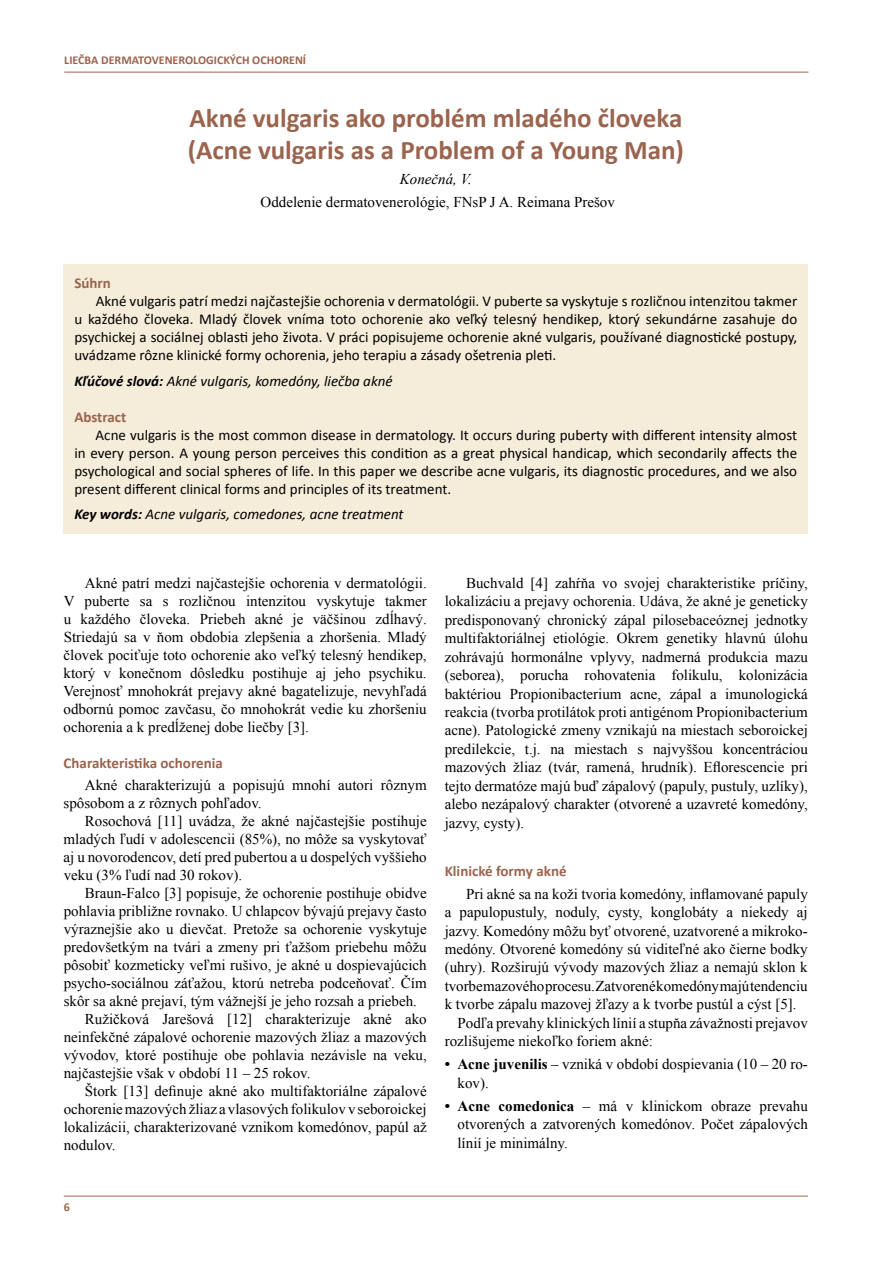
<style>
.page{position:relative;width:893px;height:1263px;background:#fff}
.page>*{position:absolute;margin:0;border:0;box-sizing:border-box;transform-origin:0 0}
.t1{font:700 27px/32.4px "Calibri";color:#9a644e}
.t2{font:15px/18.5px "Times New Roman";color:#000;text-align:justify}
.t3{font:15px/18px "Calibri";color:#000;text-align:justify}
.t4{font:italic 15px "Calibri";color:#000}
.t5{font:700 15px "Calibri";color:#9a644e}
.t6{font:italic 15px "Times New Roman";color:#000}
.t7{font:700 12px "Calibri";color:#9a644e}
.s1{font-weight:700}
</style>
<div class="page">
<hr style="left:64px;top:72px;width:744px;height:1px;background:#9a644e">
<hr style="left:64px;top:1196px;width:744px;height:1px;background:#9a644e">
<div style="left:64px;top:264px;width:744px;height:269px;background:#f5ecda"></div>
<p class="t7" style="left:64px;top:52px;width:243px">LIEČBA DERMATOVENEROLOGICKÝCH OCHORENÍ</p>
<h1 class="t1" style="left:188px;top:101px;width:498px">Akné vulgaris ako problém mladého človeka (Acne vulgaris as a Problem of a Young Man)</h1>
<p class="t6" style="left:400px;top:169px;width:73px">Konečná, V.</p>
<p class="t2" style="left:261px;top:192px;width:356px">Oddelenie dermatovenerológie, FNsP J A. Reimana Prešov</p>
<p class="t5" style="left:74px;top:273px;width:38px">Súhrn</p>
<p class="t3" style="left:74px;top:292px;width:724px;text-indent:21px">Akné vulgaris patrí medzi najčastejšie ochorenia v dermatológii. V puberte sa vyskytuje s rozličnou intenzitou takmer u každého človeka. Mladý človek vníma toto ochorenie ako veľký telesný hendikep, ktorý sekundárne zasahuje do psychickej a sociálnej oblasti jeho života. V práci popisujeme ochorenie akné vulgaris, používané diagnostické postupy, uvádzame rôzne klinické formy ochorenia, jeho terapiu a zásady ošetrenia pleti.</p>
<p class="t4" style="left:74px;top:370px;width:320px"><span class="s1">Kľúčové slová:</span> Akné vulgaris, komedóny, liečba akné</p>
<p class="t5" style="left:74px;top:407px;width:53px">Abstract</p>
<p class="t3" style="left:74px;top:426px;width:724px;text-indent:21px">Acne vulgaris is the most common disease in dermatology. It occurs during puberty with different intensity almost in every person. A young person perceives this condition as a great physical handicap, which secondarily affects the psychological and social spheres of life. In this paper we describe acne vulgaris, its diagnostic procedures, and we also present different clinical forms and principles of its treatment.</p>
<p class="t4" style="left:74px;top:504px;width:331px"><span class="s1">Key words:</span> Acne vulgaris, comedones, acne treatment</p>
<p class="t2" style="left:64px;top:574px;width:365px;line-height:18px;text-indent:21px">Akné patrí medzi najčastejšie ochorenia v dermatológii.<br>V puberte sa s rozličnou intenzitou vyskytuje takmer u každého človeka. Priebeh akné je väčšinou zdĺhavý.<br>Striedajú sa v ňom obdobia zlepšenia a zhoršenia. Mladý človek pociťuje toto ochorenie ako veľký telesný hendikep, ktorý v konečnom dôsledku postihuje aj jeho psychiku.<br>Verejnosť mnohokrát prejavy akné bagatelizuje, nevyhľadá odbornú pomoc zavčasu, čo mnohokrát vedie ku zhoršeniu ochorenia a k predĺženej dobe liečby [3].</p>
<p class="t5" style="left:64px;top:753px;width:161px">Charakteristika ochorenia</p>
<p class="t2" style="left:64px;top:776px;width:365px;line-height:18px;text-indent:21px">Akné charakterizujú a popisujú mnohí autori rôznym spôsobom a z rôznych pohľadov.</p>
<p class="t2" style="left:64px;top:812px;width:365px;line-height:18px;text-indent:21px">Rosochová [11] uvádza, že akné najčastejšie postihuje mladých ľudí v adolescencii (85%), no môže sa vyskytovať aj u novorodencov, detí pred pubertou a u dospelých vyššieho veku (3% ľudí nad 30 rokov).</p>
<p class="t2" style="left:85px;top:884px;width:343px">Braun-Falco [3] popisuje, že ochorenie postihuje obidve</p>
<p class="t2" style="left:64px;top:902px;width:365px">pohlavia približne rovnako. U chlapcov bývajú prejavy často</p>
<p class="t2" style="left:64px;top:920px;width:365px">výraznejšie ako u dievčat. Pretože sa ochorenie vyskytuje</p>
<p class="t2" style="left:64px;top:938px;width:365px">predovšetkým na tvári a zmeny pri ťažšom priebehu môžu</p>
<p class="t2" style="left:64px;top:956px;width:365px">pôsobiť kozmeticky veľmi rušivo, je akné u dospievajúcich</p>
<p class="t2" style="left:64px;top:974px;width:365px">psycho-sociálnou záťažou, ktorú netreba podceňovať. Čím</p>
<p class="t2" style="left:64px;top:992px;width:355px">skôr sa akné prejaví, tým vážnejší je jeho rozsah a priebeh.</p>
<p class="t2" style="left:85px;top:1010px;width:343px">Ružičková Jarešová [12] charakterizuje akné ako</p>
<p class="t2" style="left:64px;top:1028px;width:365px">neinfekčné zápalové ochorenie mazových žliaz a mazových</p>
<p class="t2" style="left:64px;top:1046px;width:365px">vývodov, ktoré postihuje obe pohlavia nezávisle na veku,</p>
<p class="t2" style="left:64px;top:1064px;width:248px">najčastejšie však v období 11 – 25 rokov.</p>
<p class="t2" style="left:85px;top:1082px;width:343px">Štork [13] definuje akné ako multifaktoriálne zápalové</p>
<p class="t2" style="left:64px;top:1100px;width:365px">ochoreniemazových žliaz a vlasových folikulov v seboroickej</p>
<p class="t2" style="left:64px;top:1118px;width:365px">lokalizácii, charakterizované vznikom komedónov, papúl až</p>
<p class="t2" style="left:64px;top:1136px;width:53px">nodulov.</p>
<p class="t2" style="left:445px;top:573px;width:365px;text-indent:21px">Buchvald [4] zahŕňa vo svojej charakteristike príčiny, lokalizáciu a prejavy ochorenia. Udáva, že akné je geneticky predisponovaný chronický zápal pilosebaceóznej jednotky multifaktoriálnej etiológie. Okrem genetiky hlavnú úlohu zohrávajú hormonálne vplyvy, nadmerná produkcia mazu (seborea), porucha rohovatenia folikulu, kolonizácia baktériou Propionibacterium acne, zápal a imunologická reakcia (tvorba protilátok proti antigénom Propionibacterium acne). Patologické zmeny vznikajú na miestach seboroickej predilekcie, t.j. na miestach s najvyššou koncentráciou mazových žliaz (tvár, ramená, hrudník). Eflorescencie pri tejto dermatóze majú buď zápalový (papuly, pustuly, uzlíky), alebo nezápalový charakter (otvorené a uzavreté komedóny, jazvy, cysty).</p>
<p class="t5" style="left:445px;top:861px;width:123px">Klinické formy akné</p>
<p class="t2" style="left:466px;top:884px;width:343px">Pri akné sa na koži tvoria komedóny, inflamované papuly</p>
<p class="t2" style="left:445px;top:903px;width:365px">a papulopustuly, noduly, cysty, konglobáty a niekedy aj</p>
<p class="t2" style="left:445px;top:921px;width:365px">jazvy. Komedóny môžu byť otvorené, uzatvorené a mikroko-</p>
<p class="t2" style="left:445px;top:939px;width:365px">medóny. Otvorené komedóny sú viditeľné ako čierne bodky</p>
<p class="t2" style="left:445px;top:958px;width:365px">(uhry). Rozširujú vývody mazových žliaz a nemajú sklon k</p>
<p class="t2" style="left:445px;top:976px;width:365px">tvorbemazovéhoprocesu.Zatvorenékomedónymajútendenciu</p>
<p class="t2" style="left:445px;top:995px;width:353px">k tvorbe zápalu mazovej žľazy a k tvorbe pustúl a cýst [5].</p>
<p class="t2" style="left:457px;top:1013px;width:352px">Podľa prevahy klinických línií a stupňa závažnosti prejavov</p>
<p class="t2" style="left:445px;top:1032px;width:210px">rozlišujeme niekoľko foriem akné:</p>
<p class="t2" style="left:457px;top:1055px;width:352px;text-indent:-13px"><span class="s1">• Acne juvenilis</span> – vzniká v období dospievania (10 – 20 ro&shy;kov).</p>
<p class="t2" style="left:457px;top:1096px;width:352px;text-indent:-13px"><span class="s1">• Acne comedonica</span> – má v klinickom obraze prevahu otvorených a zatvorených komedónov. Počet zápalových línií je minimálny.</p>
<p class="t7" style="left:64px;top:1199px;width:8px">6</p>
</div>
